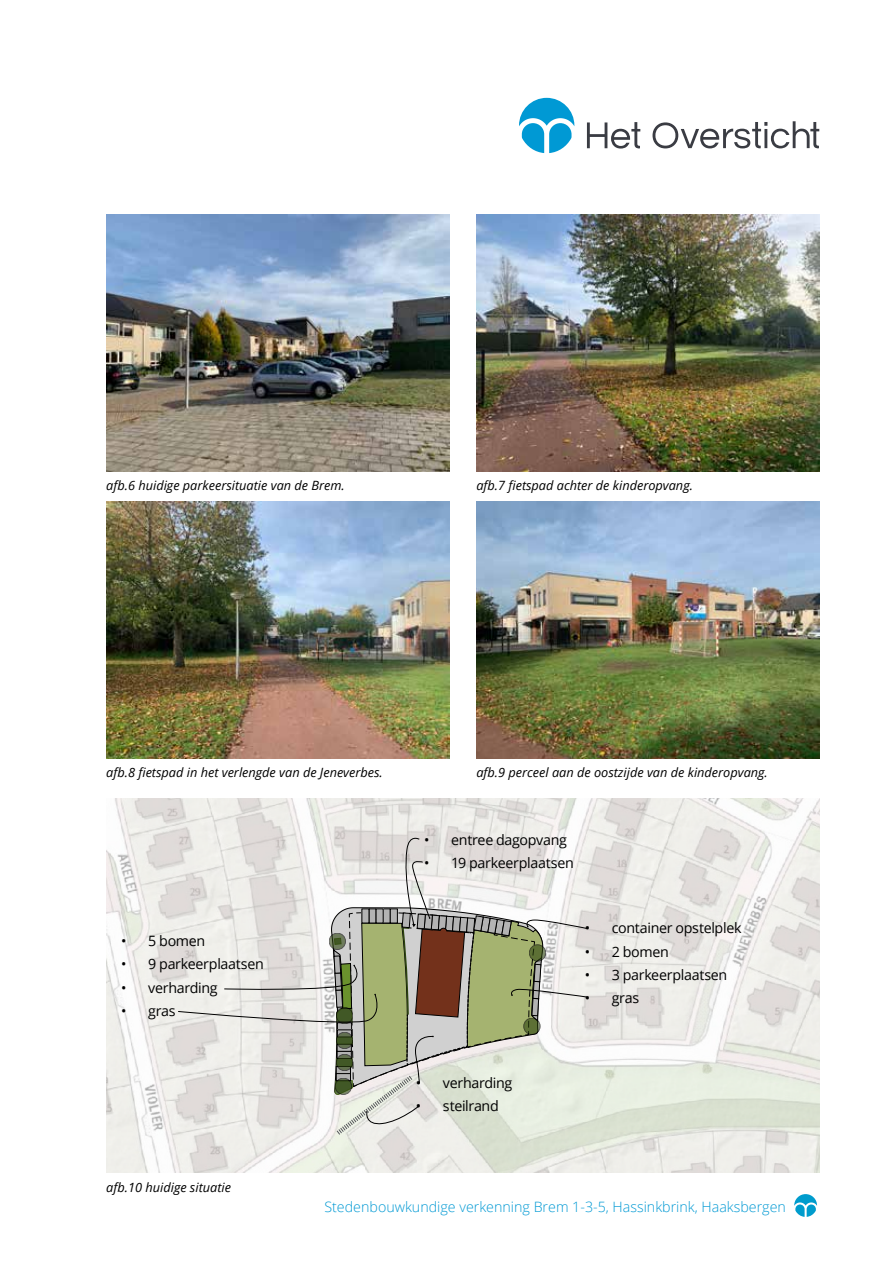
<style>
.page{position:relative;width:893px;height:1263px;background:#fff}
.page>*{position:absolute;margin:0;border:0;box-sizing:border-box;transform-origin:0 0}
.t1{font:14.25px "Open Sans";letter-spacing:-.02em;color:#000}
.t2{font:300 14.25px "Open Sans";color:#0099d4}
.t3{font:italic 12.75px "Open Sans";color:#000}
</style>
<div class="page">
<svg style="left:519px;top:98px;width:55px;height:55px"></svg>
<svg style="left:652px;top:121px;width:167px;height:28px"></svg>
<svg style="left:587px;top:122px;width:53px;height:27px"></svg>
<svg style="left:794px;top:1194px;width:23px;height:23px"></svg>
<img style="left:106px;top:798px;width:713px;height:374px">
<img style="left:106px;top:215px;width:343px;height:257px">
<img style="left:106px;top:501px;width:343px;height:258px">
<img style="left:476px;top:215px;width:343px;height:257px">
<img style="left:476px;top:501px;width:343px;height:258px">
<svg style="left:178px;top:834px;width:409px;height:301px;background:#d2d1c6"></svg>
<p class="t3" style="left:106px;top:477px;width:240px">afb.6 huidige parkeersituatie van de Brem.</p>
<p class="t3" style="left:476px;top:477px;width:218px">afb.7 fietspad achter de kinderopvang.</p>
<p class="t3" style="left:106px;top:763px;width:278px">afb.8 fietspad in het verlengde van de Jeneverbes.</p>
<p class="t1" style="left:121px;top:931px;width:86px">• 5 bomen</p>
<p class="t1" style="left:121px;top:954px;width:144px">• 9 parkeerplaatsen</p>
<p class="t1" style="left:121px;top:977px;width:98px">• verharding</p>
<p class="t1" style="left:121px;top:1001px;width:56px">• gras</p>
<p class="t3" style="left:106px;top:1178px;width:126px">afb.10 huidige situatie</p>
<p class="t3" style="left:476px;top:763px;width:293px">afb.9 perceel aan de oostzijde van de kinderopvang.</p>
<p class="t1" style="left:424px;top:830px;width:144px">• entree dagopvang</p>
<p class="t1" style="left:424px;top:853px;width:151px">• 19 parkeerplaatsen</p>
<p class="t1" style="left:585px;top:918px;width:158px">• container opstelplek</p>
<p class="t1" style="left:585px;top:941px;width:86px">• 2 bomen</p>
<p class="t1" style="left:585px;top:965px;width:144px">• 3 parkeerplaatsen</p>
<p class="t1" style="left:585px;top:988px;width:56px">• gras</p>
<p class="t1" style="left:416px;top:1073px;width:98px">• verharding</p>
<p class="t1" style="left:416px;top:1096px;width:84px">• steilrand</p>
<p class="t2" style="left:324px;top:1197px;width:463px">Stedenbouwkundige verkenning Brem 1-3-5, Hassinkbrink, Haaksbergen</p>
</div>
